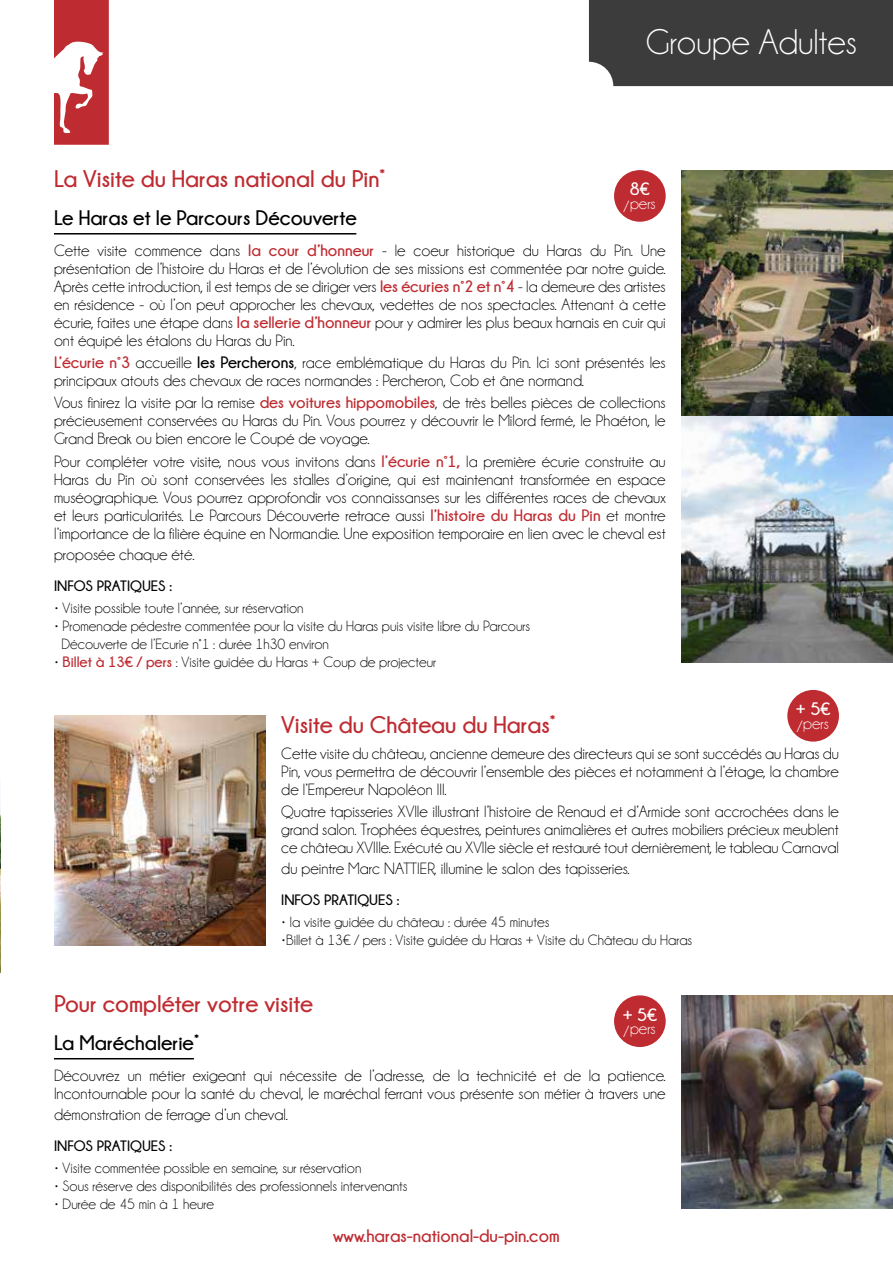
<style>
.page{position:relative;width:893px;height:1263px;background:#fff}
.page>*{position:absolute;margin:0;border:0;box-sizing:border-box;transform-origin:0 0}
.t1{font:36px "Champagne&Limousines";color:#fff}
.t2{font:700 24px "Champagne&Limousines";color:#be2b31}
.t3{font:700 21px "Champagne&Limousines";color:#000}
.t4{font:700 18px "Champagne&Limousines";color:#be2b31}
.t5{font:700 18px "Champagne&Limousines";color:#fff}
.t6{font:16.5px/18px "Champagne&Limousines";color:#000;text-align:justify}
.t7{font:16.5px "Champagne&Limousines";color:#fff}
.t8{font:15px/18px "Champagne&Limousines";color:#000}
.t9{font:700 15px "Champagne&Limousines";color:#000}
.s1{font-weight:700;color:#be2b31}
.s2{font-weight:700}
</style>
<div class="page">
<svg style="left:54px;top:0;width:55px;height:145px"></svg>
<div style="left:589px;top:0;width:304px;height:86px;background:#3c3c3c"></div>
<img style="left:681px;top:170px;width:212px;height:493px">
<img style="left:681px;top:995px;width:212px;height:214px">
<img style="left:0;top:784px;width:1px;height:189px">
<img style="left:54px;top:716px;width:212px;height:229px">
<div style="left:614px;top:170px;width:52px;height:52px;background:#be2b31;border-radius:50%"></div>
<div style="left:787px;top:690px;width:52px;height:52px;background:#be2b31;border-radius:50%"></div>
<div style="left:614px;top:995px;width:52px;height:52px;background:#be2b31;border-radius:50%"></div>
<hr style="left:54px;top:233px;width:302px;height:2px;background:#000">
<hr style="left:54px;top:1058px;width:140px;height:1px;background:#000">
<h1 class="t1" style="left:646px;top:24px;width:213px">Groupe Adultes</h1>
<h2 class="t2" style="left:54px;top:165px;width:333px">La Visite du Haras national du Pin<sup>*</sup></h2>
<p class="t3" style="left:54px;top:206px;width:304px">Le Haras et le Parcours Découverte</p>
<p class="t6" style="left:54px;top:241px;width:613px">Cette visite commence dans <span class="s1">la cour d’honneur</span> - le coeur historique du Haras du Pin. Une présentation de l’histoire du Haras et de l’évolution de ses missions est commentée par notre guide.<br>Après cette introduction, il est temps de se diriger vers <span class="s1">les écuries n°2 et n°4</span> - la demeure des artistes en résidence - où l’on peut approcher les chevaux, vedettes de nos spectacles. Attenant à cette écurie, faites une étape dans <span class="s1">la sellerie d’honneur</span> pour y admirer les plus beaux harnais en cuir qui ont équipé les étalons du Haras du Pin.</p>
<p class="t6" style="left:54px;top:354px;width:613px"><span class="s1">L’écurie n°3</span> accueille <span class="s2">les Percherons</span>, race emblématique du Haras du Pin. Ici sont présentés les principaux atouts des chevaux de races normandes : Percheron, Cob et âne normand.</p>
<p class="t6" style="left:54px;top:394px;width:613px">Vous finirez la visite par la remise <span class="s1">des voitures hippomobiles</span>, de très belles pièces de collections précieusement conservées au Haras du Pin. Vous pourrez y découvrir le Milord fermé, le Phaéton, le Grand Break ou bien encore le Coupé de voyage.</p>
<p class="t6" style="left:54px;top:452px;width:613px">Pour compléter votre visite, nous vous invitons dans <span class="s1">l’écurie n°1,</span> la première écurie construite au Haras du Pin où sont conservées les stalles d’origine, qui est maintenant transformée en espace muséographique. Vous pourrez approfondir vos connaissanses sur les différentes races de chevaux et leurs particularités. Le Parcours Découverte retrace aussi <span class="s1">l’histoire du Haras du Pin</span> et montre l’importance de la filière équine en Normandie. Une exposition temporaire en lien avec le cheval est</p>
<p class="t6" style="left:54px;top:546px;width:142px">proposée chaque été.</p>
<p class="t9" style="left:54px;top:577px;width:120px">INFOS PRATIQUES :</p>
<p class="t8" style="left:54px;top:599px;width:251px">• Visite possible toute l’année, sur réservation</p>
<p class="t8" style="left:61px;top:617px;width:470px;text-indent:-7px">• Promenade pédestre commentée pour la visite du Haras puis visite libre du Parcours<br>Découverte de l’Ecurie n°1 : durée 1h30 environ</p>
<p class="t8" style="left:54px;top:653px;width:384px">• <span class="s1">Billet à 13€ / pers</span> : Visite guidée du Haras + Coup de projecteur</p>
<p class="t5" style="left:630px;top:179px;width:21px">8€</p>
<p class="t7" style="left:624px;top:195px;width:33px">/pers</p>
<p class="t5" style="left:796px;top:699px;width:36px">+ 5€</p>
<p class="t7" style="left:797px;top:715px;width:33px">/pers</p>
<h2 class="t2" style="left:281px;top:711px;width:276px">Visite du Château du Haras<sup>*</sup></h2>
<p class="t6" style="left:281px;top:745px;width:559px">Cette visite du château, ancienne demeure des directeurs qui se sont succédés au Haras du Pin, vous permettra de découvrir l’ensemble des pièces et notamment à l’étage, la chambre de l’Empereur Napoléon III.</p>
<p class="t6" style="left:281px;top:803px;width:559px">Quatre tapisseries XVIIe illustrant l’histoire de Renaud et d’Armide sont accrochées dans le grand salon. Trophées équestres, peintures animalières et autres mobiliers précieux meublent ce château XVIIIe. Exécuté au XVIIe siècle et restauré tout dernièrement, le tableau Carnaval</p>
<p class="t6" style="left:281px;top:860px;width:350px">du peintre Marc NATTIER, illumine le salon des tapisseries.</p>
<p class="t9" style="left:281px;top:892px;width:120px">INFOS PRATIQUES :</p>
<p class="t8" style="left:281px;top:913px;width:270px">• la visite guidée du château : durée 45 minutes</p>
<p class="t8" style="left:281px;top:931px;width:412px">•Billet à 13€ / pers : Visite guidée du Haras + Visite du Château du Haras</p>
<h2 class="t2" style="left:54px;top:991px;width:261px">Pour compléter votre visite</h2>
<p class="t3" style="left:54px;top:1031px;width:147px">La Maréchalerie<sup>*</sup></p>
<p class="t6" style="left:54px;top:1066px;width:613px">Découvrez un métier exigeant qui nécessite de l’adresse, de la technicité et de la patience.<br>Incontournable pour la santé du cheval, le maréchal ferrant vous présente son métier à travers une</p>
<p class="t6" style="left:54px;top:1105px;width:235px">démonstration de ferrage d’un cheval.</p>
<p class="t9" style="left:54px;top:1137px;width:120px">INFOS PRATIQUES :</p>
<p class="t8" style="left:54px;top:1159px;width:309px">• Visite commentée possible en semaine, sur réservation</p>
<p class="t8" style="left:54px;top:1177px;width:355px">• Sous réserve des disponibilités des professionnels intervenants</p>
<p class="t8" style="left:54px;top:1195px;width:162px">• Durée de 45 min à 1 heure</p>
<p class="t5" style="left:623px;top:1004px;width:36px">+ 5€</p>
<p class="t7" style="left:624px;top:1020px;width:33px">/pers</p>
<p class="t4" style="left:333px;top:1225px;width:228px">www.haras-national-du-pin.com</p>
</div>
